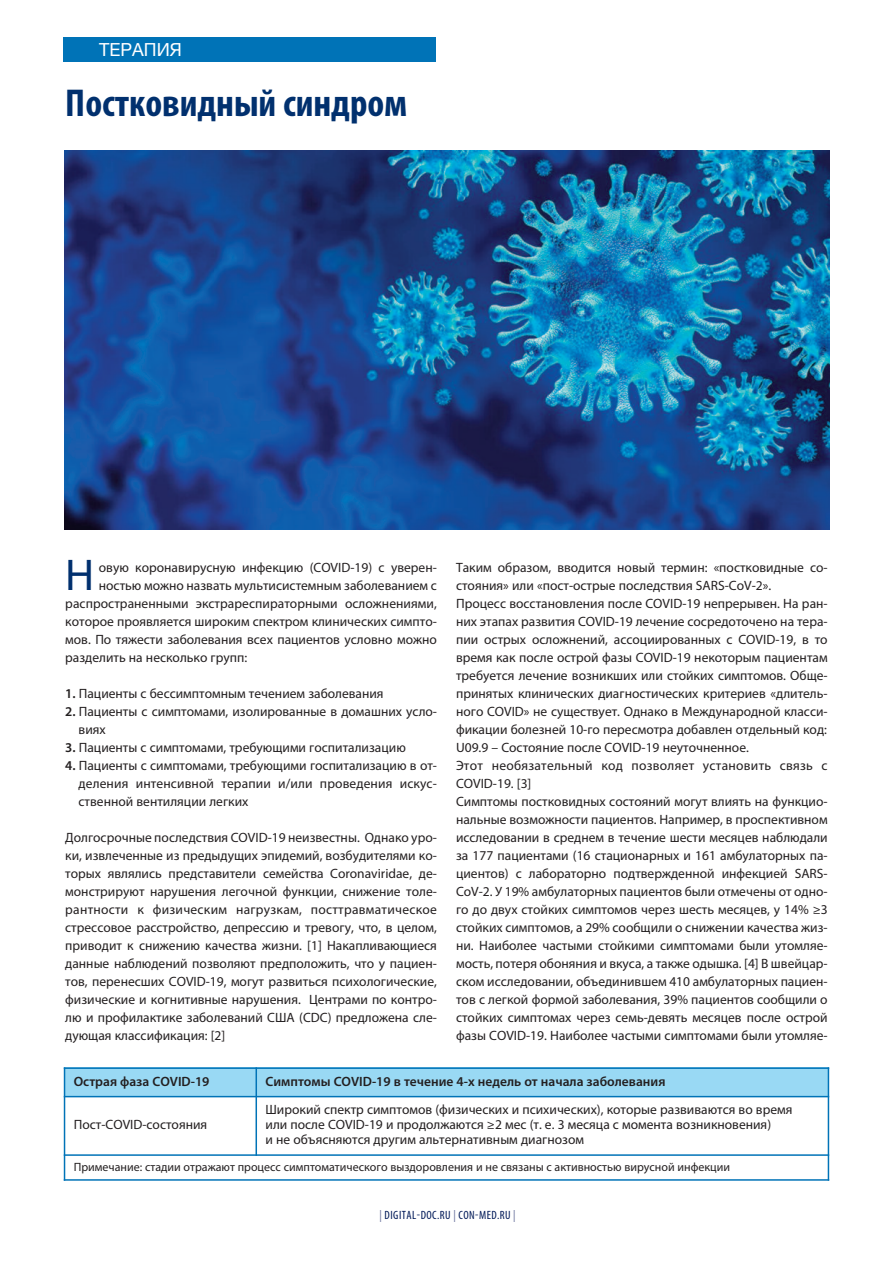
<style>
.page{position:relative;width:893px;height:1263px;background:#fff}
.page>*{position:absolute;margin:0;border:0;box-sizing:border-box;transform-origin:0 0}
.t1{font:44.7px "Myriad Pro";color:#01306e}
.t2{font:700 condensed 39px "Myriad Pro";color:#01306e}
.t3{font:18px "Helvetica Neue";color:#fff}
.t4{font:13.5px/18px "Myriad Pro";color:#231f20}
.t5{font:600 13.5px "Myriad Pro";color:#231f20}
.t6{font:12px "Myriad Pro";color:#231f20}
.t7{font:condensed 12px "Myriad Pro";letter-spacing:.04em;color:#011958}
.s1{font-weight:600}
.s2{color:#666e9a}
</style>
<div class="page">
<div style="left:64px;top:38px;width:372px;height:24px;background:#0073b7"></div>
<img style="left:65px;top:151px;width:765px;height:378px">
<div style="left:64px;top:1067px;width:192px;height:29px;background:#99d9f4"></div>
<div style="left:256px;top:1067px;width:573px;height:29px;background:#99d9f4"></div>
<hr style="left:64px;top:1067px;width:1px;height:114px;background:#0073b7">
<hr style="left:256px;top:1067px;width:1px;height:89px;background:#0073b7">
<hr style="left:828px;top:1067px;width:1px;height:114px;background:#0073b7">
<hr style="left:64px;top:1067px;width:765px;height:2px;background:#0073b7">
<hr style="left:64px;top:1096px;width:765px;height:1px;background:#0073b7">
<hr style="left:64px;top:1154px;width:765px;height:2px;background:#0073b7">
<hr style="left:64px;top:1179px;width:765px;height:2px;background:#0073b7">
<h3 class="t3" style="left:99px;top:39px;width:84px">Терапия</h3>
<h2 class="t2" style="left:65px;top:89px;width:344px">Постковидный синдром</h2>
<h1 class="t1" style="left:65px;top:559px;width:31px">Н</h1>
<p class="t4" style="left:99px;top:560px;width:340px">овую коронавирусную инфекцию (COVID-19) с уверен-</p>
<p class="t4" style="left:99px;top:578px;width:340px">ностью можно назвать мультисистемным заболеванием с</p>
<p class="t4" style="left:65px;top:596px;width:373px">распространенными экстрареспираторными осложнениями,</p>
<p class="t4" style="left:65px;top:614px;width:373px">которое проявляется широким спектром клинических симпто-</p>
<p class="t4" style="left:65px;top:632px;width:373px">мов. По тяжести заболевания всех пациентов условно можно</p>
<p class="t4" style="left:65px;top:650px;width:183px">разделить на несколько групп:</p>
<p class="t4" style="left:65px;top:686px;width:320px"><span class="s1">1.</span> Пациенты с бессимптомным течением заболевания</p>
<p class="t4" style="left:79px;top:704px;width:360px;text-indent:-13px"><span class="s1">2.</span> Пациенты с симптомами, изолированные в домашних усло&shy;виях</p>
<p class="t4" style="left:65px;top:740px;width:342px"><span class="s1">3.</span> Пациенты с симптомами, требующими госпитализацию</p>
<p class="t4" style="left:79px;top:758px;width:360px;text-align:justify;text-indent:-13px"><span class="s1">4.</span> Пациенты с симптомами, требующими госпитализацию в от&shy;деления интенсивной терапии и/или проведения искус&shy;ственной вентиляции легких</p>
<p class="t4" style="left:65px;top:830px;width:373px;text-align:justify">Долгосрочные последствия COVID-19 неизвестны. Однако уро&shy;ки, извлеченные из предыдущих эпидемий, возбудителями ко&shy;торых являлись представители семейства Coronaviridae, де&shy;монстрируют нарушения легочной функции, снижение толе&shy;рантности к физическим нагрузкам, посттравматическое стрессовое расстройство, депрессию и тревогу, что, в целом, приводит к снижению качества жизни. [1] Накапливающиеся данные наблюдений позволяют предположить, что у пациен&shy;тов, перенесших COVID-19, могут развиться психологические, физические и когнитивные нарушения. Центрами по контро&shy;лю и профилактике заболеваний США (CDC) предложена сле&shy;дующая классификация: [2]</p>
<p class="t4" style="left:456px;top:560px;width:373px">Таким образом, вводится новый термин: «постковидные со&shy;стояния» или «пост-острые последствия SARS-CoV-2».<br>Процесс восстановления после COVID-19 непрерывен. На ран&shy;них этапах развития COVID-19 лечение сосредоточено на тера&shy;пии острых осложнений, ассоциированных с COVID-19, в то время как после острой фазы COVID-19 некоторым пациентам требуется лечение возникших или стойких симптомов. Обще&shy;принятых клинических диагностических критериев «длитель&shy;ного COVID» не существует. Однако в Международной класси&shy;фикации болезней 10-го пересмотра добавлен отдельный код:<br>U09.9 – Состояние после COVID-19 неуточненное.<br>Этот необязательный код позволяет установить связь с COVID-19. [3]<br>Симптомы постковидных состояний могут влиять на функцио&shy;нальные возможности пациентов. Например, в проспективном исследовании в среднем в течение шести месяцев наблюдали за 177 пациентами (16 стационарных и 161 амбулаторных па&shy;циентов) с лабораторно подтвержденной инфекцией SARS-CoV-2. У 19% амбулаторных пациентов были отмечены от одно&shy;го до двух стойких симптомов через шесть месяцев, у 14% ≥3 стойких симптомов, а 29% сообщили о снижении качества жиз&shy;ни. Наиболее частыми стойкими симптомами были утомляе&shy;мость, потеря обоняния и вкуса, а также одышка. [4] В швейцар&shy;ском исследовании, объединившем 410 амбулаторных пациен&shy;тов с легкой формой заболевания, 39% пациентов сообщили о стойких симптомах через семь-девять месяцев после острой фазы COVID-19. Наиболее частыми симптомами были утомляе-</p>
<p class="t5" style="left:74px;top:1076px;width:137px">Острая фаза COVID-19</p>
<p class="t5" style="left:266px;top:1076px;width:401px">Симптомы COVID-19 в течение 4-х недель от начала заболевания</p>
<p class="t4" style="left:74px;top:1117px;width:135px">Пост-COVID-состояния</p>
<p class="t4" style="left:266px;top:1103px;width:528px;line-height:15px">Широкий спектр симптомов (физических и психических), которые развиваются во время или после COVID-19 и продолжаются ≥2 мес (т. е. 3 месяца с момента возникновения)<br>и не объясняются другим альтернативным диагнозом</p>
<p class="t6" style="left:74px;top:1162px;width:658px">Примечание: стадии отражают процесс симптоматического выздоровления и не связаны с активностью вирусной инфекции</p>
<p class="t7" style="left:380px;top:1211px;width:138px"><span class="s2">|</span> DIGITAL-DOC.RU <span class="s2">|</span> CON-MED.RU <span class="s2">|</span></p>
</div>
